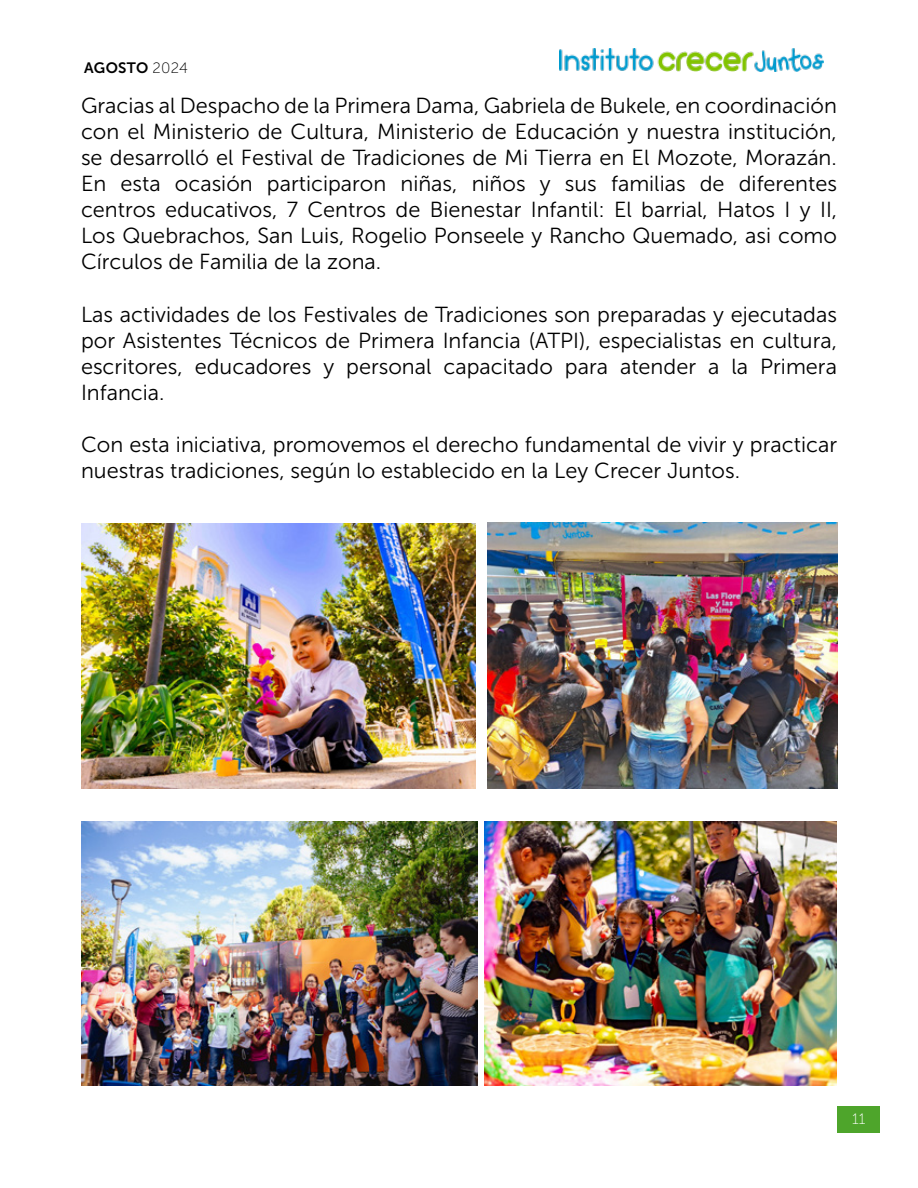
<style>
.page{position:relative;width:918px;height:1188px;background:#fff}
.page>*{position:absolute;margin:0;border:0;box-sizing:border-box;transform-origin:0 0}
.t1{font:21.75px/26.1px "Museo Sans 300";color:#000;text-align:justify}
.t2{font:15px "Museo Sans 700";letter-spacing:.02em;color:#000}
.t3{font:15px "Museo Sans 100";color:#fff}
.s1{font-family:"Museo Sans 100"}
</style>
<div class="page">
<div style="left:837px;top:1106px;width:43px;height:27px;background:#4ea52b"></div>
<img style="left:560px;top:49px;width:263px;height:22px">
<img style="left:81px;top:523px;width:394px;height:265px">
<img style="left:488px;top:522px;width:349px;height:267px">
<img style="left:81px;top:821px;width:396px;height:265px">
<img style="left:484px;top:821px;width:353px;height:265px">
<p class="t2" style="left:84px;top:59px;width:105px">AGOSTO <span class="s1">2024</span></p>
<p class="t1" style="left:81px;top:92px;width:758px">Gracias al Despacho de la Primera Dama, Gabriela de Bukele, en coordinación con el Ministerio de Cultura, Ministerio de Educación y nuestra institución, se desarrolló el Festival de Tradiciones de Mi Tierra en El Mozote, Morazán.<br>En esta ocasión participaron niñas, niños y sus familias de diferentes centros educativos, 7 Centros de Bienestar Infantil: El barrial, Hatos I y II, Los Quebrachos, San Luis, Rogelio Ponseele y Rancho Quemado, asi como Círculos de Familia de la zona.</p>
<p class="t1" style="left:81px;top:301px;width:758px">Las actividades de los Festivales de Tradiciones son preparadas y ejecutadas por Asistentes Técnicos de Primera Infancia (ATPI), especialistas en cultura, escritores, educadores y personal capacitado para atender a la Primera Infancia.</p>
<p class="t1" style="left:81px;top:432px;width:758px">Con esta iniciativa, promovemos el derecho fundamental de vivir y practicar nuestras tradiciones, según lo establecido en la Ley Crecer Juntos.</p>
<p class="t3" style="left:852px;top:1111px;width:15px">11</p>
</div>
